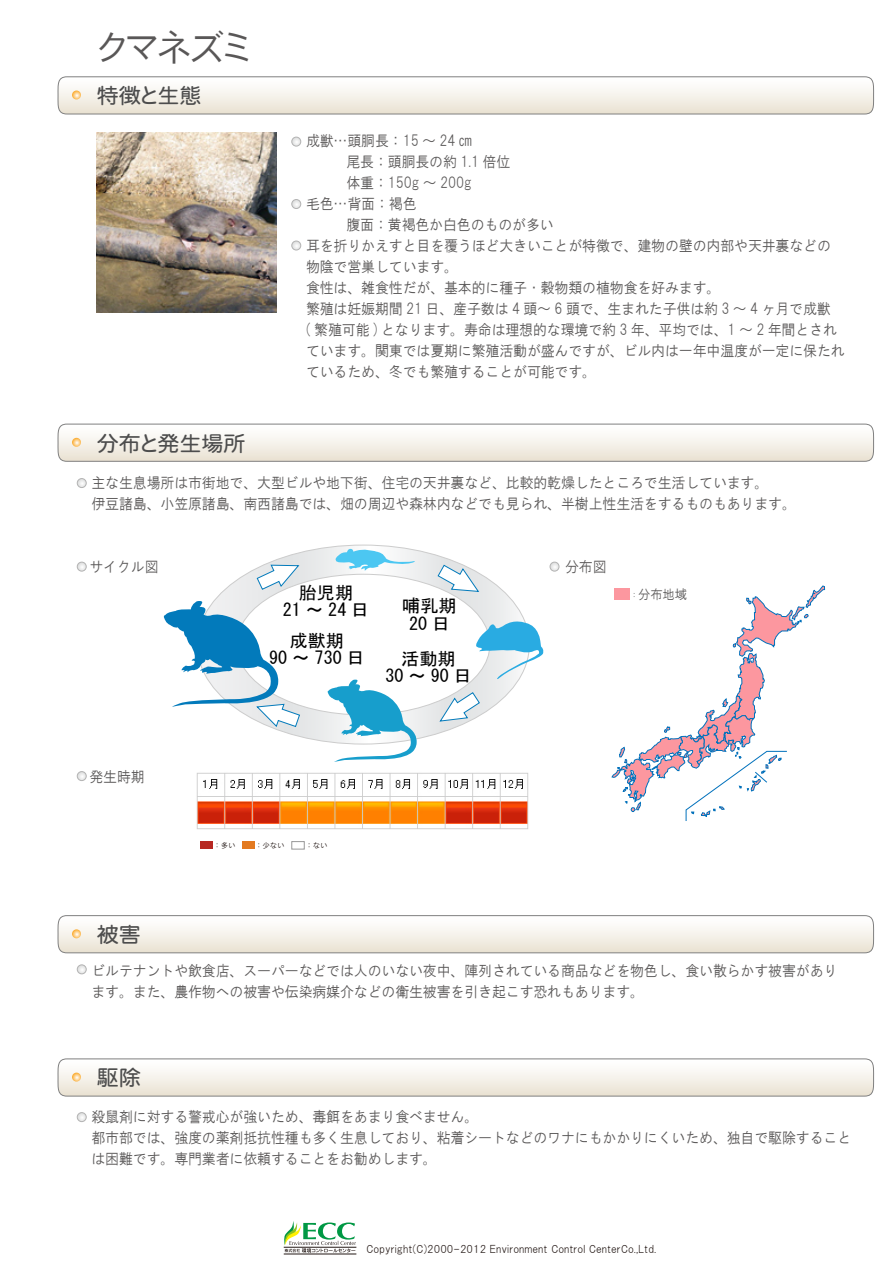
<style>
.page{position:relative;width:893px;height:1263px;background:#fff}
.page>*{position:absolute;margin:0;border:0;box-sizing:border-box;transform-origin:0 0}
.t1{font:36px "HGP Heisei Kakugothictai W3";color:#595757}
.t2{font:21px "HGP Heisei Marugothictai W4";color:#4d4d4d;scale:1.05 1}
.t3{font:17.55px/17.5px "MS Gothic";color:#000;text-align:center}
.t4{font:15px/21px "HGS Gothic M";letter-spacing:-.01em;color:#595757;scale:.93 1}
.t5{font:13.2px "HGS Gothic M";color:#595757;scale:.93 1}
.t6{font:10.5px "HGS Gothic M";color:#231815;scale:1.07 1}
.t7{font:7.5px "HGS Gothic M";letter-spacing:-.025em;color:#231815}
.s1{font-family:"Koz Go Pro";font-size:7.8px;color:#666}
</style>
<div class="page">
<hr style="left:284px;top:1254px;width:72px;height:1px;background:#231815">
<svg style="left:284px;top:1221px;width:72px;height:32px"></svg>
<div style="left:200px;top:841px;width:13px;height:8px;background:#b72822"></div>
<div style="left:242px;top:841px;width:12px;height:8px;background:#e37a21"></div>
<div style="left:292px;top:841px;width:12px;height:8px;background:#fff;border:1px solid #989898"></div>
<svg style="left:57px;top:76px;width:818px;height:38px"></svg>
<svg style="left:293px;top:137px;width:8px;height:9px"></svg>
<div style="left:291px;top:137px;width:10px;height:9px;border:1px solid #b3b3b3;border-radius:50%"></div>
<svg style="left:293px;top:201px;width:8px;height:8px"></svg>
<div style="left:291px;top:199px;width:10px;height:10px;border:1px solid #b3b3b3;border-radius:50%"></div>
<svg style="left:293px;top:241px;width:8px;height:9px"></svg>
<div style="left:291px;top:241px;width:10px;height:9px;border:1px solid #b3b3b3;border-radius:50%"></div>
<svg style="left:77px;top:478px;width:8px;height:10px"></svg>
<div style="left:77px;top:478px;width:10px;height:10px;border:1px solid #b3b3b3;border-radius:50%"></div>
<svg style="left:77px;top:562px;width:8px;height:9px"></svg>
<div style="left:77px;top:562px;width:10px;height:9px;border:1px solid #b3b3b3;border-radius:50%"></div>
<svg style="left:550px;top:562px;width:9px;height:9px"></svg>
<div style="left:550px;top:562px;width:9px;height:9px;border:1px solid #b3b3b3;border-radius:50%"></div>
<svg style="left:77px;top:771px;width:8px;height:8px"></svg>
<div style="left:77px;top:771px;width:10px;height:10px;border:1px solid #b3b3b3;border-radius:50%"></div>
<svg style="left:77px;top:966px;width:8px;height:8px"></svg>
<div style="left:77px;top:964px;width:10px;height:10px;border:1px solid #b3b3b3;border-radius:50%"></div>
<svg style="left:77px;top:1112px;width:8px;height:8px"></svg>
<div style="left:77px;top:1112px;width:10px;height:10px;border:1px solid #b3b3b3;border-radius:50%"></div>
<svg style="left:57px;top:424px;width:818px;height:38px"></svg>
<svg style="left:57px;top:915px;width:818px;height:38px"></svg>
<svg style="left:57px;top:1058px;width:818px;height:38px"></svg>
<svg style="left:611px;top:585px;width:214px;height:236px"></svg>
<div style="left:614px;top:589px;width:16px;height:11px;background:#fc979f"></div>
<img style="left:97px;top:133px;width:180px;height:180px">
<svg style="left:215px;top:544px;width:309px;height:198px"></svg>
<svg style="left:327px;top:678px;width:90px;height:84px"></svg>
<svg style="left:334px;top:547px;width:82px;height:24px"></svg>
<svg style="left:475px;top:618px;width:69px;height:62px"></svg>
<svg style="left:437px;top:564px;width:43px;height:28px"></svg>
<svg style="left:439px;top:692px;width:41px;height:30px"></svg>
<svg style="left:163px;top:599px;width:137px;height:128px"></svg>
<svg style="left:256px;top:564px;width:44px;height:26px"></svg>
<img style="left:196px;top:772px;width:333px;height:58px">
<h1 class="t1" style="left:98px;top:29px;width:153px">クマネズミ</h1>
<h2 class="t2" style="left:97px;top:85px;width:101px">特徴と生態</h2>
<h2 class="t2" style="left:97px;top:433px;width:143px">分布と発生場所</h2>
<p class="t4" style="left:306px;top:130px;width:181px">成獣…頭胴長：15 ～ 24 ㎝</p>
<p class="t4" style="left:346px;top:151px;width:178px">尾長：頭胴長の約 1.1 倍位</p>
<p class="t4" style="left:346px;top:172px;width:136px">体重：150g ～ 200g</p>
<p class="t4" style="left:306px;top:193px;width:120px">毛色…背面：褐色</p>
<p class="t4" style="left:346px;top:214px;width:224px">腹面：黄褐色か白色のものが多い</p>
<p class="t4" style="left:306px;top:235px;width:566px">耳を折りかえすと目を覆うほど大きいことが特徴で、建物の壁の内部や天井裏などの</p>
<p class="t4" style="left:306px;top:256px;width:165px">物陰で営巣しています。</p>
<p class="t4" style="left:306px;top:277px;width:447px">食性は、雑食性だが、基本的に種子・穀物類の植物食を好みます。</p>
<p class="t4" style="left:306px;top:298px;width:566px">繁殖は妊娠期間 21 日、産子数は 4 頭～ 6 頭で、生まれた子供は約 3 ～ 4 ヶ月で成獣</p>
<p class="t4" style="left:306px;top:319px;width:572px">( 繁殖可能 ) となります。寿命は理想的な環境で約 3 年、平均では、1 ～ 2 年間とされ</p>
<p class="t4" style="left:306px;top:340px;width:581px">ています。関東では夏期に繁殖活動が盛んですが、ビル内は一年中温度が一定に保たれ</p>
<p class="t4" style="left:306px;top:361px;width:313px">ているため、冬でも繁殖することが可能です。</p>
<p class="t4" style="left:91px;top:472px;width:759px">主な生息場所は市街地で、大型ビルや地下街、住宅の天井裏など、比較的乾燥したところで生活しています。<br>伊豆諸島、小笠原諸島、南西諸島では、畑の周辺や森林内などでも見られ、半樹上性生活をするものもあります。</p>
<p class="t4" style="left:89px;top:766px;width:61px">発生時期</p>
<h2 class="t2" style="left:97px;top:924px;width:44px">被害</h2>
<p class="t3" style="left:283px;top:583px;width:88px">胎児期<br>21～24日</p>
<p class="t3" style="left:269px;top:632px;width:97px">成獣期<br>90 ～ 730 日</p>
<p class="t3" style="left:402px;top:597px;width:56px">哺乳期<br>20 日</p>
<p class="t3" style="left:385px;top:650px;width:88px">活動期<br>30～90日</p>
<p class="t7" style="left:214px;top:842px;width:73px">：多い　　 ：少ない</p>
<p class="t7" style="left:306px;top:842px;width:24px">：ない</p>
<p class="t4" style="left:565px;top:556px;width:46px">分布図</p>
<p class="t5" style="left:634px;top:588px;width:59px"><span class="s1">:</span> 分布地域</p>
<p class="t4" style="left:91px;top:960px;width:804px">ビルテナントや飲食店、スーパーなどでは人のいない夜中、陣列されている商品などを物色し、食い散らかす被害があります。また、農作物への被害や伝染病媒介などの衛生被害を引き起こす恐れもあります。</p>
<h2 class="t2" style="left:97px;top:1067px;width:44px">駆除</h2>
<p class="t4" style="left:91px;top:1106px;width:818px">殺鼠剤に対する警戒心が強いため、毒餌をあまり食べません。<br>都市部では、強度の薬剤抵抗性種も多く生息しており、粘着シートなどのワナにもかかりにくいため、独自で駆除することは困難です。専門業者に依頼することをお勧めします。</p>
<p class="t6" style="left:367px;top:1244px;width:272px">Copyright(C)2000-2012 Environment Control CenterCo.,Ltd.</p>
</div>
